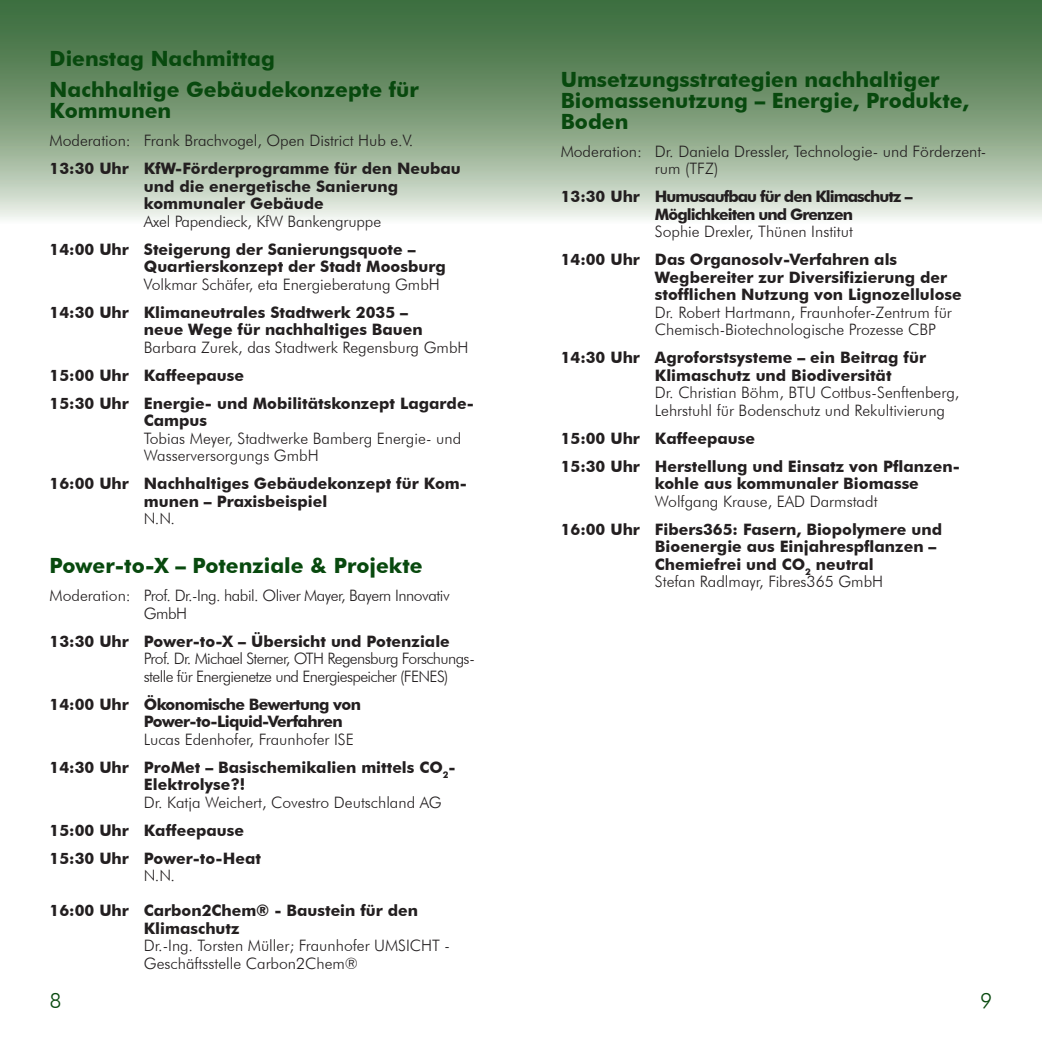
<style>
.page{position:relative;width:1042px;height:1042px;background:#fff}
.page>*{position:absolute;margin:0;border:0;box-sizing:border-box;transform-origin:0 0}
.t1{font:700 21px/21px "Futura BT";color:#08490e}
.t2{font:300 21px "Futura BT";color:#08490e}
.t3{font:700 15.75px/17.5px "Futura BT";color:#231f20}
.t4{font:300 15.75px/17.5px "Futura BT";color:#231f20}
.t5{font:300 15.75px/17.5px "Futura BT";letter-spacing:-.04em;color:#231f20}
.t6{font:300 15.75px/17.5px "Futura BT";letter-spacing:-.03em;color:#231f20}
.t7{font:700 15.75px/17.5px "Futura BT";letter-spacing:-.06em;color:#231f20}
.t8{font:700 15.75px/17.5px "Futura BT";letter-spacing:-.04em;color:#231f20}
.s1{font-weight:300}
</style>
<div class="page">
<svg style="left:0;top:0;width:1042px;height:219px;background:#82a07f"></svg>
<h1 class="t1" style="left:50px;top:42px;width:371px;line-height:31.5px">Dienstag Nachmittag<br>Nachhaltige Gebäudekonzepte für</h1>
<h1 class="t1" style="left:50px;top:100px;width:123px">Kommunen</h1>
<p class="t4" style="left:50px;top:132px;width:365px">Moderation: Frank Brachvogel, Open District Hub e.V.</p>
<p class="t3" style="left:144px;top:160px;width:318px;text-indent:-94px">13:30 Uhr KfW-Förderprogramme für den Neubau und die energetische Sanierung kommunaler Gebäude</p>
<p class="t4" style="left:144px;top:212px;width:239px">Axel Papendieck, KfW Bankengruppe</p>
<p class="t3" style="left:144px;top:240px;width:303px;text-indent:-94px">14:00 Uhr Steigerung der Sanierungsquote –<br>Quartierskonzept der Stadt Moosburg</p>
<p class="t4" style="left:144px;top:275px;width:297px">Volkmar Schäfer, eta Energieberatung GmbH</p>
<p class="t3" style="left:144px;top:303px;width:280px;text-indent:-94px">14:30 Uhr Klimaneutrales Stadtwerk 2035 – neue Wege für nachhaltiges Bauen</p>
<p class="t4" style="left:144px;top:338px;width:326px">Barbara Zurek, das Stadtwerk Regensburg GmbH</p>
<p class="t3" style="left:50px;top:361px;width:426px;line-height:28px">15:00 Uhr Kaffeepause<br>15:30 Uhr Energie- und Mobilitätskonzept Lagarde-</p>
<p class="t3" style="left:144px;top:412px;width:65px">Campus</p>
<p class="t4" style="left:144px;top:429px;width:319px">Tobias Meyer, Stadtwerke Bamberg Energie- und<br>Wasserversorgungs GmbH</p>
<p class="t3" style="left:144px;top:475px;width:325px;text-indent:-94px">16:00 Uhr Nachhaltiges Gebäudekonzept für Kom&shy;munen – Praxisbeispiel</p>
<p class="t4" style="left:144px;top:510px;width:33px">N.N.</p>
<h1 class="t1" style="left:50px;top:555px;width:374px">Power-to-X – Potenziale &amp; Projekte</h1>
<p class="t6" style="left:144px;top:587px;width:307px;text-indent:-94px">Moderation: Prof. Dr.-Ing. habil. Oliver Mayer, Bayern Innovativ<br>GmbH</p>
<p class="t3" style="left:50px;top:632px;width:402px">13:30 Uhr Power-to-X – Übersicht und Potenziale</p>
<p class="t5" style="left:144px;top:650px;width:332px">Prof. Dr. Michael Sterner, OTH Regensburg Forschungs&shy;stelle für Energienetze und Energiespeicher (FENES)</p>
<p class="t8" style="left:144px;top:695px;width:219px;text-indent:-94px">14:00 Uhr Ökonomische Bewertung von<br>Power-to-Liquid-Verfahren</p>
<p class="t3" style="left:50px;top:725px;width:408px;line-height:28px;text-align:center"><span class="s1">Lucas Edenhofer, Fraunhofer ISE<br></span>14:30 Uhr ProMet – Basischemikalien mittels CO<sub>2</sub>-</p>
<p class="t3" style="left:144px;top:776px;width:103px">Elektrolyse?!</p>
<p class="t4" style="left:144px;top:793px;width:299px">Dr. Katja Weichert, Covestro Deutschland AG</p>
<p class="t3" style="left:50px;top:816px;width:213px;line-height:28px">15:00 Uhr Kaffeepause<br>15:30 Uhr Power-to-Heat</p>
<p class="t4" style="left:144px;top:867px;width:33px">N.N.</p>
<p class="t3" style="left:144px;top:902px;width:276px;text-indent:-94px">16:00 Uhr Carbon2Chem® - Baustein für den<br>Klimaschutz</p>
<p class="t4" style="left:144px;top:937px;width:308px">Dr.-Ing. Torsten Müller; Fraunhofer UMSICHT -<br>Geschäftsstelle Carbon2Chem®</p>
<h1 class="t1" style="left:561px;top:68px;width:410px">Umsetzungsstrategien nachhaltiger<br>Biomassenutzung – Energie, Produkte,<br>Boden</h1>
<p class="t4" style="left:655px;top:142px;width:333px;text-indent:-94px">Moderation: Dr. Daniela Dressler, Technologie- und Förderzent&shy;rum (TFZ)</p>
<p class="t7" style="left:655px;top:188px;width:259px;text-indent:-94px">13:30 Uhr Humusaufbau für den Klimaschutz –<br>Möglichkeiten und Grenzen</p>
<p class="t4" style="left:655px;top:223px;width:200px">Sophie Drexler, Thünen Institut</p>
<p class="t3" style="left:655px;top:251px;width:308px;text-indent:-94px">14:00 Uhr Das Organosolv-Verfahren als<br>Wegbereiter zur Diversifizierung der stofflichen Nutzung von Lignozellulose</p>
<p class="t4" style="left:655px;top:303px;width:298px">Dr. Robert Hartmann, Fraunhofer-Zentrum für<br>Chemisch-Biotechnologische Prozesse CBP</p>
<p class="t3" style="left:655px;top:349px;width:273px;text-indent:-94px">14:30 Uhr Agroforstsysteme – ein Beitrag für<br>Klimaschutz und Biodiversität</p>
<p class="t4" style="left:655px;top:384px;width:306px">Dr. Christian Böhm, BTU Cottbus-Senftenberg,<br>Lehrstuhl für Bodenschutz und Rekultivierung</p>
<p class="t3" style="left:561px;top:424px;width:401px;line-height:28px">15:00 Uhr Kaffeepause<br>15:30 Uhr Herstellung und Einsatz von Pflanzen-</p>
<p class="t3" style="left:655px;top:475px;width:265px">kohle aus kommunaler Biomasse</p>
<p class="t4" style="left:655px;top:492px;width:224px">Wolfgang Krause, EAD Darmstadt</p>
<p class="t3" style="left:655px;top:520px;width:289px;text-indent:-94px">16:00 Uhr Fibers365: Fasern, Biopolymere und Bioenergie aus Einjahrespflanzen – Chemiefrei und CO<sub>2</sub> neutral<br><span class="s1">Stefan Radlmayr, Fibres365 GmbH</span></p>
<h1 class="t2" style="left:50px;top:988px;width:14px">8</h1>
<h1 class="t2" style="left:980px;top:988px;width:14px">9</h1>
</div>
